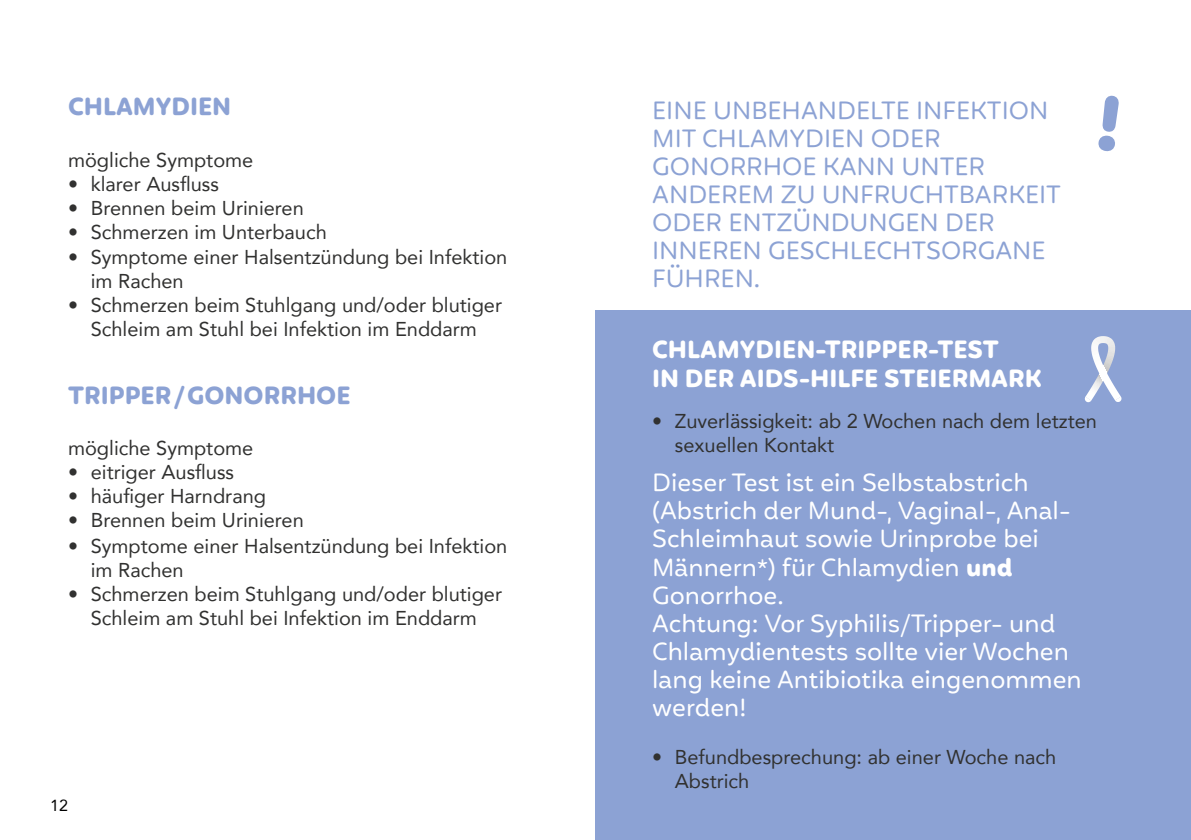
<style>
.page{position:relative;width:1191px;height:840px;background:#fff}
.page>*{position:absolute;margin:0;border:0;box-sizing:border-box;transform-origin:0 0}
.t1{font:24px/28.2px "Mohr Rounded";color:#fff}
.t2{font:24px/28px "Mohr Rounded";color:#8ca2d4}
.t3{font:700 24px/28.8px "Mohr Rounded";color:#fff}
.t4{font:700 24px "Mohr Rounded";color:#8ca2d4}
.t5{font:20px/24px "Avenir";color:#313130}
.t6{font:16px "Avenir";color:#000}
.s1{font-weight:700}
</style>
<div class="page">
<svg style="left:1098px;top:95px;width:21px;height:56px"></svg>
<div style="left:595px;top:311px;width:596px;height:528px;background:#8ca2d4"></div>
<svg style="left:1084px;top:336px;width:38px;height:66px"></svg>
<p class="t4" style="left:68px;top:93px;width:165px">CHLAMYDIEN</p>
<p class="t2" style="left:652px;top:96px;width:410px">EINE UNBEHANDELTE INFEKTION<br>MIT CHLAMYDIEN ODER<br>GONORRHOE KANN UNTER<br>ANDEREM ZU UNFRUCHTBARKEIT<br>ODER ENTZÜNDUNGEN DER<br>INNEREN GESCHLECHTSORGANE<br>FÜHREN.</p>
<p class="t5" style="left:68px;top:147px;width:187px">mögliche Symptome</p>
<p class="t5" style="left:68px;top:171px;width:152px">• klarer Ausfluss</p>
<p class="t5" style="left:68px;top:195px;width:237px">• Brennen beim Urinieren</p>
<p class="t5" style="left:68px;top:219px;width:260px">• Schmerzen im Unterbauch</p>
<p class="t5" style="left:91px;top:244px;width:418px;text-indent:-23px">• Symptome einer Halsentzündung bei Infektion im Rachen</p>
<p class="t5" style="left:68px;top:292px;width:435px;text-align:center">• Schmerzen beim Stuhlgang und/oder blutiger<br>Schleim am Stuhl bei Infektion im Enddarm</p>
<p class="t4" style="left:68px;top:381px;width:284px">TRIPPER/GONORRHOE</p>
<p class="t5" style="left:68px;top:435px;width:187px">mögliche Symptome</p>
<p class="t5" style="left:68px;top:459px;width:168px">• eitriger Ausfluss</p>
<p class="t5" style="left:68px;top:483px;width:199px">• häufiger Harndrang</p>
<p class="t5" style="left:68px;top:507px;width:237px">• Brennen beim Urinieren</p>
<p class="t5" style="left:91px;top:532px;width:418px;text-indent:-23px">• Symptome einer Halsentzündung bei Infektion im Rachen</p>
<p class="t5" style="left:68px;top:580px;width:435px;text-align:center">• Schmerzen beim Stuhlgang und/oder blutiger<br>Schleim am Stuhl bei Infektion im Enddarm</p>
<p class="t6" style="left:50px;top:791px;width:19px">12</p>
<p class="t3" style="left:652px;top:335px;width:391px">CHLAMYDIEN-TRIPPER-TEST<br>IN DER AIDS-HILFE STEIERMARK</p>
<p class="t5" style="left:675px;top:408px;width:423px;text-indent:-23px">• Zuverlässigkeit: ab 2 Wochen nach dem letzten sexuellen Kontakt</p>
<p class="t1" style="left:652px;top:468px;width:431px">Dieser Test ist ein Selbstabstrich (Abstrich der Mund-, Vaginal-, Anal-<br>Schleimhaut sowie Urinprobe bei<br>Männern*) für Chlamydien <span class="s1">und<br></span>Gonorrhoe.<br>Achtung: Vor Syphilis/Tripper- und<br>Chlamydientests sollte vier Wochen lang keine Antibiotika eingenommen werden!</p>
<p class="t5" style="left:675px;top:744px;width:383px;text-indent:-23px">• Befundbesprechung: ab einer Woche nach<br>Abstrich</p>
</div>
